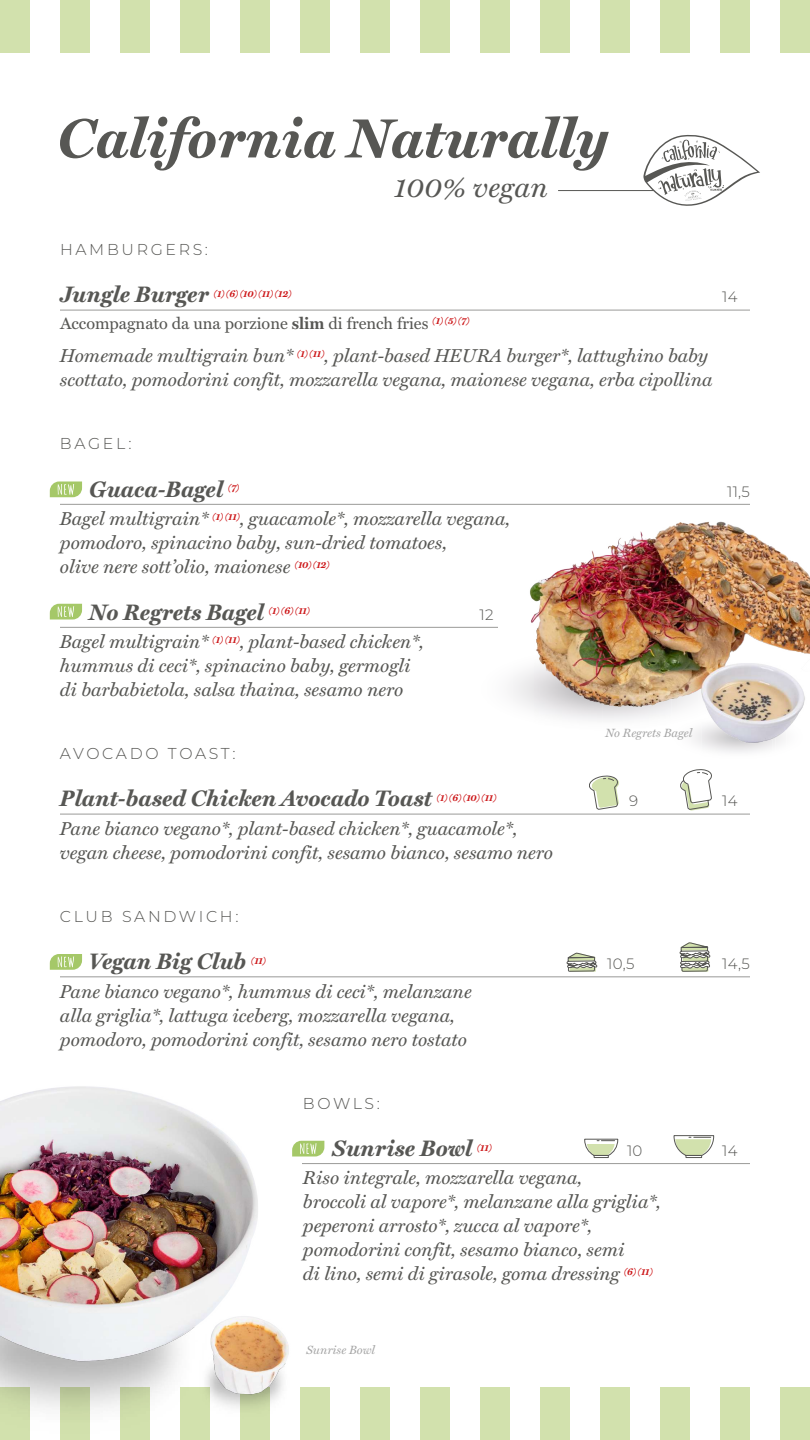
<style>
.page{position:relative;width:810px;height:1440px;background:#fff}
.page>*{position:absolute;margin:0;border:0;box-sizing:border-box;transform-origin:0 0}
.t1{font:italic 700 55.5px "Miller Text";letter-spacing:.01em;color:#575754}
.t2{font:italic 28.5px "Miller Text";letter-spacing:.01em;color:#575754}
.t3{font:italic 700 22.5px "Miller Text";letter-spacing:.005em;color:#575754}
.t4{font:italic 18.75px/24px "Miller Text";color:#575754}
.t5{font:16.5px "Miller Text";color:#575754}
.t6{font:300 15.75px "Montserrat";letter-spacing:.17em;color:#575754}
.t7{font:300 15px "Montserrat";letter-spacing:.02em;color:#575754}
.t8{font:italic 12px "Miller Text";color:#a6a6a6}
.t9{font:italic 700 9.6px "Miller Text";letter-spacing:-.02em;color:#cd1719}
.s1{font-weight:700}
</style>
<div class="page">
<div style="left:0;top:0;width:30px;height:52px;background:#d2e1ad"></div>
<div style="left:60px;top:0;width:30px;height:52px;background:#d2e1ad"></div>
<div style="left:120px;top:0;width:30px;height:52px;background:#d2e1ad"></div>
<div style="left:180px;top:0;width:30px;height:52px;background:#d2e1ad"></div>
<div style="left:240px;top:0;width:30px;height:52px;background:#d2e1ad"></div>
<div style="left:300px;top:0;width:30px;height:52px;background:#d2e1ad"></div>
<div style="left:360px;top:0;width:30px;height:52px;background:#d2e1ad"></div>
<div style="left:420px;top:0;width:30px;height:52px;background:#d2e1ad"></div>
<div style="left:480px;top:0;width:30px;height:52px;background:#d2e1ad"></div>
<div style="left:540px;top:0;width:30px;height:52px;background:#d2e1ad"></div>
<div style="left:600px;top:0;width:30px;height:52px;background:#d2e1ad"></div>
<div style="left:660px;top:0;width:30px;height:52px;background:#d2e1ad"></div>
<div style="left:720px;top:0;width:30px;height:52px;background:#d2e1ad"></div>
<div style="left:780px;top:0;width:30px;height:52px;background:#d2e1ad"></div>
<div style="left:300px;top:1388px;width:30px;height:52px;background:#d2e1ad"></div>
<div style="left:360px;top:1388px;width:30px;height:52px;background:#d2e1ad"></div>
<div style="left:420px;top:1388px;width:30px;height:52px;background:#d2e1ad"></div>
<div style="left:480px;top:1388px;width:30px;height:52px;background:#d2e1ad"></div>
<div style="left:540px;top:1388px;width:30px;height:52px;background:#d2e1ad"></div>
<div style="left:600px;top:1388px;width:30px;height:52px;background:#d2e1ad"></div>
<div style="left:660px;top:1388px;width:30px;height:52px;background:#d2e1ad"></div>
<div style="left:720px;top:1388px;width:30px;height:52px;background:#d2e1ad"></div>
<div style="left:780px;top:1388px;width:30px;height:52px;background:#d2e1ad"></div>
<hr style="left:60px;top:310px;width:690px;height:1px;background:#9a9a98">
<hr style="left:60px;top:504px;width:690px;height:1px;background:#9a9a98">
<hr style="left:60px;top:627px;width:690px;height:1px;background:#9a9a98">
<hr style="left:60px;top:814px;width:690px;height:1px;background:#9a9a98">
<hr style="left:60px;top:977px;width:690px;height:1px;background:#9a9a98">
<hr style="left:60px;top:1163px;width:690px;height:1px;background:#9a9a98">
<hr style="left:558px;top:190px;width:96px;height:1px;background:#575754">
<svg style="left:643px;top:134px;width:117px;height:72px"></svg>
<div style="left:498px;top:570px;width:303px;height:146px;background:#fff"></div>
<img style="left:511px;top:685px;width:2px;height:8px">
<img style="left:528px;top:521px;width:282px;height:229px">
<img style="left:0;top:1086px;width:308px;height:354px">
<svg style="left:674px;top:1135px;width:40px;height:23px"></svg>
<svg style="left:584px;top:1139px;width:34px;height:19px"></svg>
<svg style="left:680px;top:942px;width:31px;height:30px"></svg>
<svg style="left:567px;top:953px;width:30px;height:19px"></svg>
<svg style="left:589px;top:776px;width:30px;height:34px"></svg>
<svg style="left:680px;top:769px;width:32px;height:42px"></svg>
<svg style="left:50px;top:954px;width:32px;height:16px"></svg>
<svg style="left:50px;top:604px;width:32px;height:16px"></svg>
<svg style="left:50px;top:482px;width:32px;height:15px"></svg>
<svg style="left:292px;top:1141px;width:32px;height:15px"></svg>
<h1 class="t1" style="left:57px;top:105px;width:552px">California Naturally</h1>
<h2 class="t2" style="left:394px;top:170px;width:155px">100% vegan</h2>
<p class="t6" style="left:60px;top:239px;width:150px">HAMBURGERS:</p>
<p class="t3" style="left:60px;top:281px;width:150px">Jungle Burger</p>
<p class="t9" style="left:214px;top:288px;width:79px">(1) (6) (10) (11) (12)</p>
<p class="t7" style="left:722px;top:287px;width:17px">14</p>
<p class="t5" style="left:60px;top:314px;width:411px">Accompagnato da una porzione <span class="s1">slim</span> di french fries <sup>(1)</sup> <sup>(5)</sup> <sup>(7)</sup></p>
<p class="t4" style="left:60px;top:344px;width:654px">Homemade multigrain bun* <sup>(1)</sup> <sup>(11)</sup>, plant-based HEURA burger*, lattughino baby scottato, pomodorini confit, mozzarella vegana, maionese vegana, erba cipollina</p>
<p class="t6" style="left:60px;top:433px;width:73px">BAGEL:</p>
<p class="t3" style="left:89px;top:475px;width:135px">Guaca-Bagel</p>
<p class="t9" style="left:228px;top:482px;width:13px">(7)</p>
<p class="t7" style="left:727px;top:481px;width:24px">11,5</p>
<p class="t4" style="left:60px;top:507px;width:452px">Bagel multigrain* <sup>(1)</sup> <sup>(11)</sup>, guacamole*, mozzarella vegana, pomodoro, spinacino baby, sun-dried tomatoes,<br>olive nere sott’olio, maionese <sup>(10)</sup> <sup>(12)</sup></p>
<p class="t3" style="left:89px;top:598px;width:176px">No Regrets Bagel</p>
<p class="t9" style="left:269px;top:605px;width:43px">(1) (6) (11)</p>
<p class="t7" style="left:480px;top:604px;width:16px">12</p>
<p class="t4" style="left:60px;top:630px;width:365px">Bagel multigrain* <sup>(1)</sup> <sup>(11)</sup>, plant-based chicken*, hummus di ceci*, spinacino baby, germogli di barbabietola, salsa thaina, sesamo nero</p>
<p class="t8" style="left:605px;top:726px;width:88px">No Regrets Bagel</p>
<p class="t6" style="left:60px;top:743px;width:177px">AVOCADO TOAST:</p>
<p class="t3" style="left:60px;top:785px;width:373px">Plant-based Chicken Avocado Toast</p>
<p class="t9" style="left:437px;top:792px;width:61px">(1) (6) (10) (11)</p>
<p class="t7" style="left:629px;top:791px;width:11px">9</p>
<p class="t7" style="left:722px;top:791px;width:17px">14</p>
<p class="t4" style="left:60px;top:816px;width:495px">Pane bianco vegano*, plant-based chicken*, guacamole*, vegan cheese, pomodorini confit, sesamo bianco, sesamo nero</p>
<p class="t6" style="left:60px;top:906px;width:180px">CLUB SANDWICH:</p>
<p class="t3" style="left:89px;top:948px;width:158px">Vegan Big Club</p>
<p class="t9" style="left:251px;top:955px;width:16px">(11)</p>
<p class="t7" style="left:607px;top:954px;width:29px">10,5</p>
<p class="t7" style="left:722px;top:954px;width:29px">14,5</p>
<p class="t4" style="left:60px;top:979px;width:413px">Pane bianco vegano*, hummus di ceci*, melanzane alla griglia*, lattuga iceberg, mozzarella vegana, pomodoro, pomodorini confit, sesamo nero tostato</p>
<p class="t6" style="left:303px;top:1092px;width:78px">BOWLS:</p>
<p class="t3" style="left:332px;top:1135px;width:141px">Sunrise Bowl</p>
<p class="t9" style="left:477px;top:1141px;width:16px">(11)</p>
<p class="t7" style="left:627px;top:1140px;width:17px">10</p>
<p class="t7" style="left:722px;top:1140px;width:17px">14</p>
<p class="t4" style="left:303px;top:1166px;width:359px">Riso integrale, mozzarella vegana,<br>broccoli al vapore*, melanzane alla griglia*, peperoni arrosto*, zucca al vapore*, pomodorini confit, sesamo bianco, semi<br>di lino, semi di girasole, goma dressing <sup>(6)</sup> <sup>(11)</sup></p>
<p class="t8" style="left:306px;top:1343px;width:70px">Sunrise Bowl</p>
</div>
